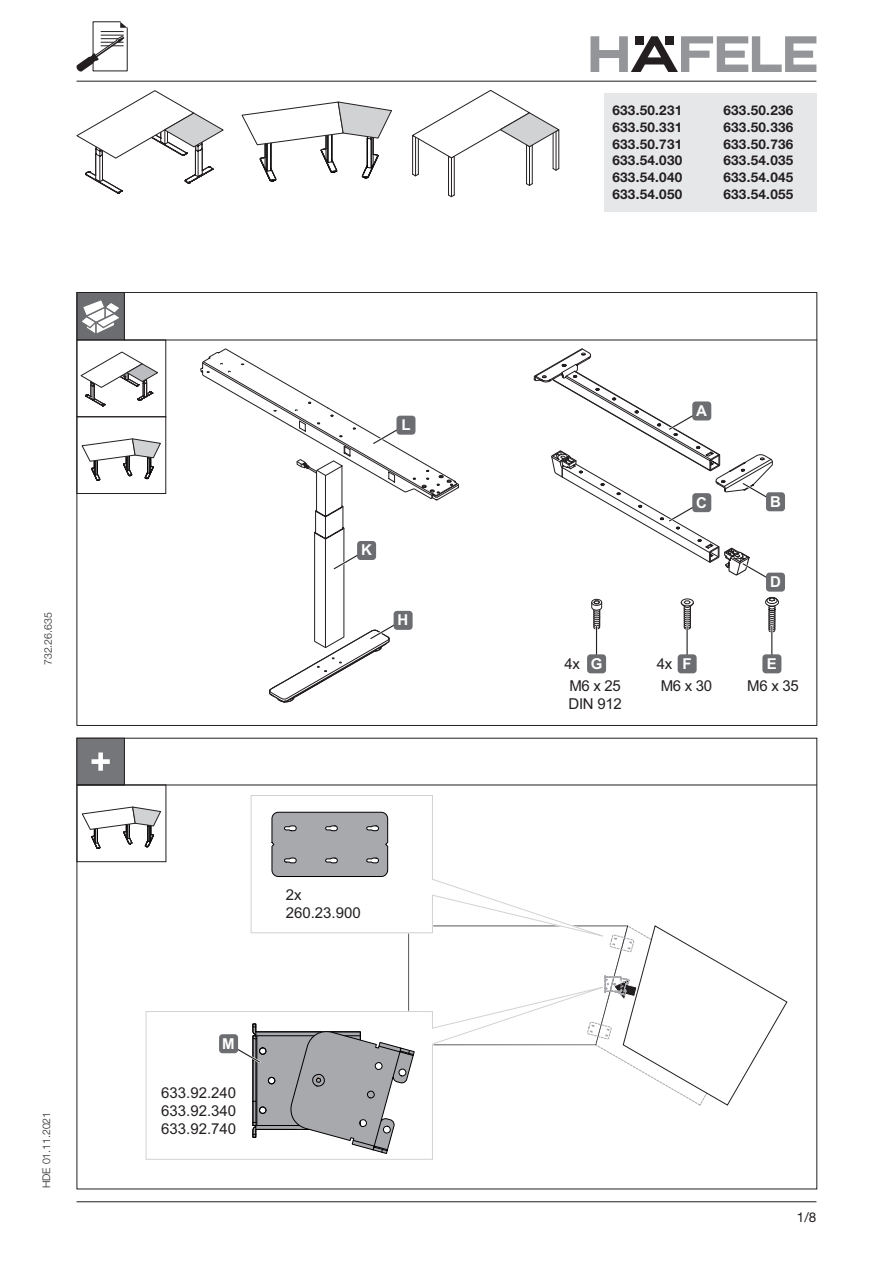
<style>
.page{position:relative;width:893px;height:1263px;background:#fff}
.page>*{position:absolute;margin:0;border:0;box-sizing:border-box;transform-origin:0 0}
.t1{font:15px/18px "Arial";color:#231f20}
.t2{font:15px/18px "Arial";letter-spacing:-.02em;color:#231f20}
.t3{font:700 15px "Arial";color:#fff}
.t4{font:700 13.5px/16.6px "Helvetica Neue LTW1 G";letter-spacing:.02em;color:#231f20;text-align:justify}
.t5{font:13.5px "Helvetica Neue LTW1 G";color:#231f20}
.t6{font:300 10.5px "Helvetica Neue LTW1 G";color:#231f20}
</style>
<div class="page">
<hr style="left:77px;top:81px;width:739px;height:1px;background:#231f20">
<svg style="left:77px;top:21px;width:51px;height:51px"></svg>
<hr style="left:77px;top:1201px;width:739px;height:1px;background:#231f20">
<svg style="left:590px;top:36px;width:226px;height:36px"></svg>
<div style="left:604px;top:93px;width:212px;height:118px;background:#e6e7e9"></div>
<svg style="left:77px;top:90px;width:147px;height:104px"></svg>
<svg style="left:412px;top:90px;width:147px;height:107px"></svg>
<svg style="left:241px;top:101px;width:151px;height:81px"></svg>
<svg style="left:77px;top:292px;width:740px;height:434px"></svg>
<svg style="left:680px;top:598px;width:14px;height:32px"></svg>
<svg style="left:81px;top:438px;width:81px;height:43px"></svg>
<svg style="left:200px;top:348px;width:259px;height:355px"></svg>
<div style="left:396px;top:416px;width:19px;height:19px;background:#6c6d70;border-radius:3px"></div>
<div style="left:766px;top:492px;width:19px;height:19px;background:#6c6d70;border-radius:3px"></div>
<svg style="left:533px;top:348px;width:245px;height:238px"></svg>
<div style="left:766px;top:573px;width:19px;height:19px;background:#6c6d70;border-radius:3px"></div>
<hr style="left:595px;top:626px;width:3px;height:38px;background:#fff">
<hr style="left:596px;top:626px;width:1px;height:38px;background:#231f20">
<div style="left:587px;top:654px;width:19px;height:19px;background:#6c6d70;border-radius:3px"></div>
<hr style="left:686px;top:626px;width:2px;height:38px;background:#231f20">
<div style="left:678px;top:654px;width:19px;height:19px;background:#6c6d70;border-radius:3px"></div>
<hr style="left:771px;top:626px;width:2px;height:38px;background:#fff">
<hr style="left:771px;top:626px;width:1px;height:38px;background:#231f20">
<div style="left:762px;top:654px;width:19px;height:19px;background:#6c6d70;border-radius:3px"></div>
<div style="left:77px;top:738px;width:47px;height:47px;background:#757679"></div>
<div style="left:77px;top:738px;width:48px;height:47px;border:1px solid #231f20"></div>
<svg style="left:92px;top:752px;width:18px;height:19px"></svg>
<hr style="left:77px;top:785px;width:740px;height:1px;background:#231f20">
<svg style="left:250px;top:795px;width:320px;height:130px"></svg>
<svg style="left:145px;top:1011px;width:288px;height:149px"></svg>
<svg style="left:271px;top:811px;width:117px;height:66px;background:#a0a1a5"></svg>
<div style="left:77px;top:785px;width:89px;height:77px;border:1px solid #231f20"></div>
<svg style="left:81px;top:806px;width:80px;height:43px"></svg>
<svg style="left:224px;top:925px;width:564px;height:229px"></svg>
<div style="left:219px;top:1034px;width:19px;height:19px;background:#6c6d70;border-radius:3px"></div>
<p class="t6" style="left:42px;top:665px;width:54px;rotate:-90deg">732.26.635</p>
<p class="t6" style="left:40px;top:1188px;width:78px;rotate:-90deg">HDE 01.11.2021</p>
<p class="t3" style="left:401px;top:414px;width:11px">L</p>
<p class="t3" style="left:361px;top:539px;width:12px">K</p>
<p class="t3" style="left:398px;top:609px;width:12px">H</p>
<p class="t3" style="left:222px;top:1033px;width:14px">M</p>
<p class="t1" style="left:161px;top:1083px;width:77px;text-align:justify">633.92.240<br>633.92.340<br>633.92.740</p>
<p class="t1" style="left:286px;top:885px;width:77px">2x<br>260.23.900</p>
<p class="t4" style="left:612px;top:102px;width:71px">633.50.231<br>633.50.331<br>633.50.731<br>633.54.030<br>633.54.040<br>633.54.050</p>
<p class="t4" style="left:723px;top:102px;width:71px">633.50.236<br>633.50.336<br>633.50.736<br>633.54.035<br>633.54.045<br>633.54.055</p>
<p class="t3" style="left:696px;top:400px;width:12px">A</p>
<p class="t3" style="left:696px;top:492px;width:12px">C</p>
<p class="t3" style="left:770px;top:491px;width:12px">B</p>
<p class="t3" style="left:770px;top:571px;width:12px">D</p>
<p class="t3" style="left:591px;top:653px;width:13px">G</p>
<p class="t3" style="left:682px;top:653px;width:11px">F</p>
<p class="t3" style="left:767px;top:653px;width:12px">E</p>
<p class="t1" style="left:564px;top:654px;width:17px">4x</p>
<p class="t1" style="left:657px;top:654px;width:17px">4x</p>
<p class="t2" style="left:568px;top:676px;width:55px">M6 x 25<br>DIN 912</p>
<p class="t1" style="left:661px;top:676px;width:53px">M6 x 30</p>
<p class="t1" style="left:747px;top:676px;width:53px">M6 x 35</p>
<p class="t5" style="left:797px;top:1208px;width:21px">1/8</p>
</div>
